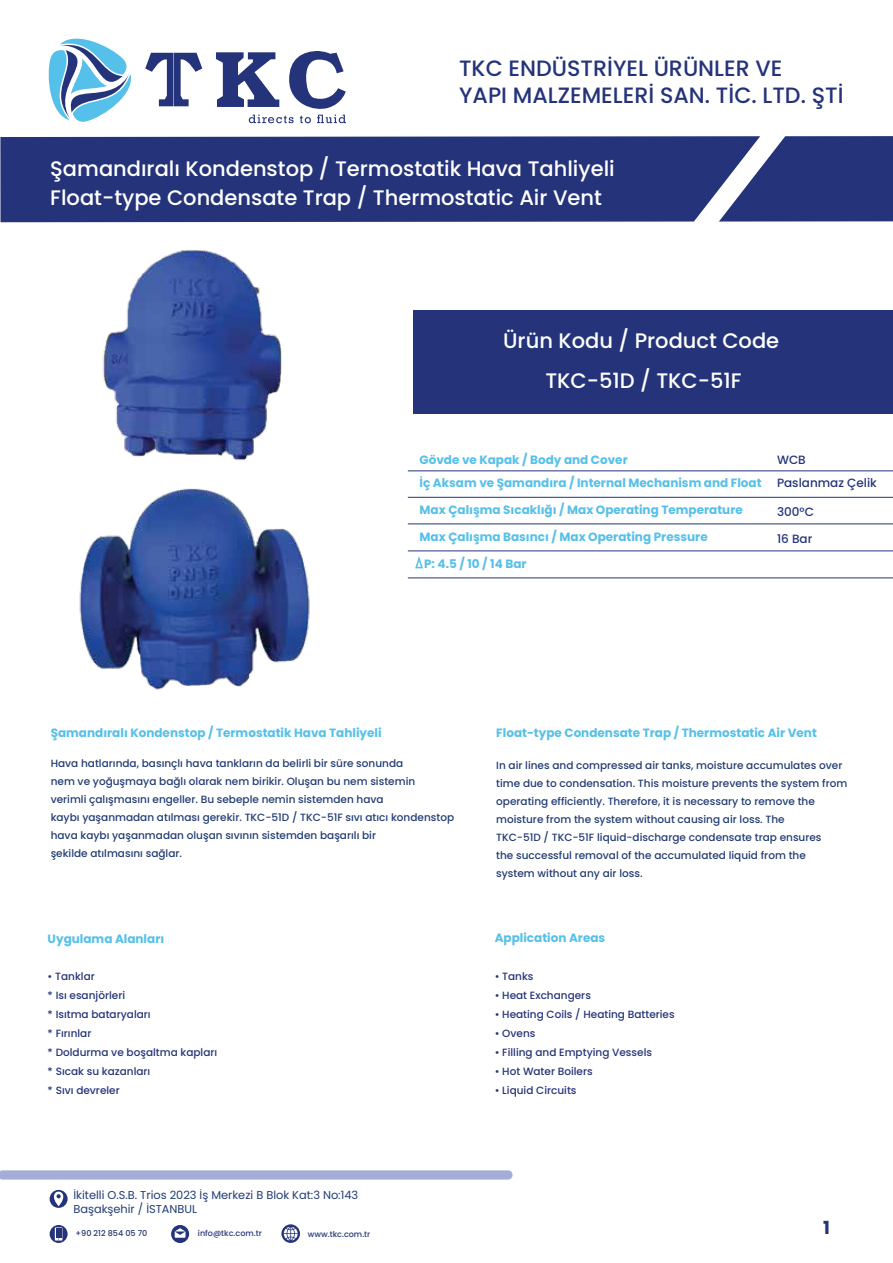
<style>
.page{position:relative;width:893px;height:1263px;background:#fff}
.page>*{position:absolute;margin:0;border:0;box-sizing:border-box;transform-origin:0 0}
.t1{font:500 22.2px/26.5px "Poppins";color:#25347a}
.t2{font:500 21px/28.5px "Poppins";color:#fff}
.t3{font:700 18px "Poppins";color:#25347a}
.t4{font:700 12px/23.1px "Poppins";color:#55c0e9}
.t5{font:500 12px/23.9px "Poppins";color:#25347a}
.t6{font:11.4px/13.6px "Poppins";color:#223c74}
.t7{font:500 10.5px/18px "Poppins";color:#223c74}
.t8{font:500 10.5px/19px "Poppins";color:#25347a}
.t9{font:500 8.1px "Poppins";color:#273978}
.t10{font:500 8.1px "Poppins";color:#253570}
</style>
<div class="page">
<svg style="left:50px;top:1225px;width:18px;height:18px"></svg>
<svg style="left:171px;top:1225px;width:18px;height:18px"></svg>
<svg style="left:281px;top:1224px;width:19px;height:19px"></svg>
<svg style="left:50px;top:1190px;width:18px;height:18px"></svg>
<svg style="left:48px;top:38px;width:83px;height:84px"></svg>
<svg style="left:145px;top:53px;width:57px;height:53px"></svg>
<svg style="left:216px;top:51px;width:130px;height:72px"></svg>
<div style="left:760px;top:136px;width:133px;height:86px;background:#25347a"></div>
<div style="left:0;top:136px;width:760px;height:86px;background:#25347a"></div>
<svg style="left:0;top:1170px;width:513px;height:9px;background:#a6b0d9"></svg>
<div style="left:414px;top:310px;width:479px;height:104px;background:#25347a"></div>
<img style="left:103px;top:250px;width:179px;height:135px">
<hr style="left:408px;top:470px;width:485px;height:1px;background:#25347a">
<hr style="left:408px;top:497px;width:485px;height:1px;background:#25347a">
<hr style="left:408px;top:523px;width:485px;height:1px;background:#25347a">
<hr style="left:408px;top:550px;width:485px;height:1px;background:#25347a">
<hr style="left:408px;top:577px;width:485px;height:1px;background:#25347a">
<svg style="left:415px;top:557px;width:8px;height:12px"></svg>
<img style="left:79px;top:385px;width:231px;height:305px">
<h1 class="t1" style="left:459px;top:56px;width:386px">TKC ENDÜSTRİYEL ÜRÜNLER VE<br>YAPI MALZEMELERİ SAN. TİC. LTD. ŞTİ</h1>
<h2 class="t2" style="left:50px;top:155px;width:566px">Şamandıralı Kondenstop / Termostatik Hava Tahliyeli<br>Float-type Condensate Trap / Thermostatic Air Vent</h2>
<h2 class="t2" style="left:503px;top:326px;width:278px">Ürün Kodu / Product Code</h2>
<h2 class="t2" style="left:545px;top:367px;width:198px">TKC-51D / TKC-51F</h2>
<p class="t4" style="left:420px;top:448px;width:343px">Gövde ve Kapak / Body and Cover<br>İç Aksam ve Şamandıra / Internal Mechanism and Float</p>
<p class="t4" style="left:420px;top:498px;width:325px">Max Çalışma Sıcaklığı / Max Operating Temperature</p>
<p class="t4" style="left:420px;top:525px;width:290px">Max Çalışma Basıncı / Max Operating Pressure</p>
<p class="t4" style="left:424px;top:552px;width:104px">P: 4.5 / 10 / 14 Bar</p>
<p class="t5" style="left:777px;top:448px;width:101px">WCB<br>Paslanmaz Çelik</p>
<p class="t5" style="left:777px;top:500px;width:38px">300°C</p>
<p class="t5" style="left:777px;top:527px;width:37px">16 Bar</p>
<p class="t4" style="left:51px;top:721px;width:332px">Şamandıralı Kondenstop / Termostatik Hava Tahliyeli</p>
<p class="t7" style="left:51px;top:755px;width:405px">Hava hatlarında, basınçlı hava tankların da belirli bir süre sonunda<br>nem ve yoğuşmaya bağlı olarak nem birikir. Oluşan bu nem sistemin<br>verimli çalışmasını engeller. Bu sebeple nemin sistemden hava<br>kaybı yaşanmadan atılması gerekir. TKC-51D / TKC-51F sıvı atıcı kondenstop hava kaybı yaşanmadan oluşan sıvının sistemden başarılı bir<br>şekilde atılmasını sağlar.</p>
<p class="t4" style="left:48px;top:927px;width:118px">Uygulama Alanları</p>
<p class="t8" style="left:48px;top:966px;width:171px">• Tanklar<br>* Isı esanjörleri<br>* Isıtma bataryaları<br>* Fırınlar<br>* Doldurma ve boşaltma kapları * Sıcak su kazanları<br>* Sıvı devreler</p>
<p class="t6" style="left:73px;top:1188px;width:286px">İkitelli O.S.B. Trios 2023 İş Merkezi B Blok Kat:3 No:143<br>Başakşehir / İSTANBUL</p>
<p class="t10" style="left:76px;top:1229px;width:73px">+90 212 854 05 70</p>
<p class="t9" style="left:198px;top:1229px;width:65px">info@tkc.com.tr</p>
<p class="t9" style="left:308px;top:1229px;width:64px">www.tkc.com.tr</p>
<p class="t4" style="left:496px;top:721px;width:322px">Float-type Condensate Trap / Thermostatic Air Vent</p>
<p class="t7" style="left:496px;top:756px;width:353px">In air lines and compressed air tanks, moisture accumulates over time due to condensation. This moisture prevents the system from operating efficiently. Therefore, it is necessary to remove the moisture from the system without causing air loss. The<br>TKC-51D / TKC-51F liquid-discharge condensate trap ensures<br>the successful removal of the accumulated liquid from the<br>system without any air loss.</p>
<p class="t4" style="left:495px;top:926px;width:112px">Application Areas</p>
<p class="t8" style="left:495px;top:967px;width:40px">• Tanks</p>
<p class="t8" style="left:495px;top:986px;width:98px">• Heat Exchangers</p>
<p class="t8" style="left:495px;top:1005px;width:182px">• Heating Coils / Heating Batteries</p>
<p class="t8" style="left:495px;top:1024px;width:42px">• Ovens</p>
<p class="t8" style="left:495px;top:1043px;width:159px">• Filling and Emptying Vessels</p>
<p class="t8" style="left:495px;top:1062px;width:100px">• Hot Water Boilers</p>
<p class="t8" style="left:495px;top:1081px;width:83px">• Liquid Circuits</p>
<h3 class="t3" style="left:823px;top:1217px;width:8px">1</h3>
</div>
